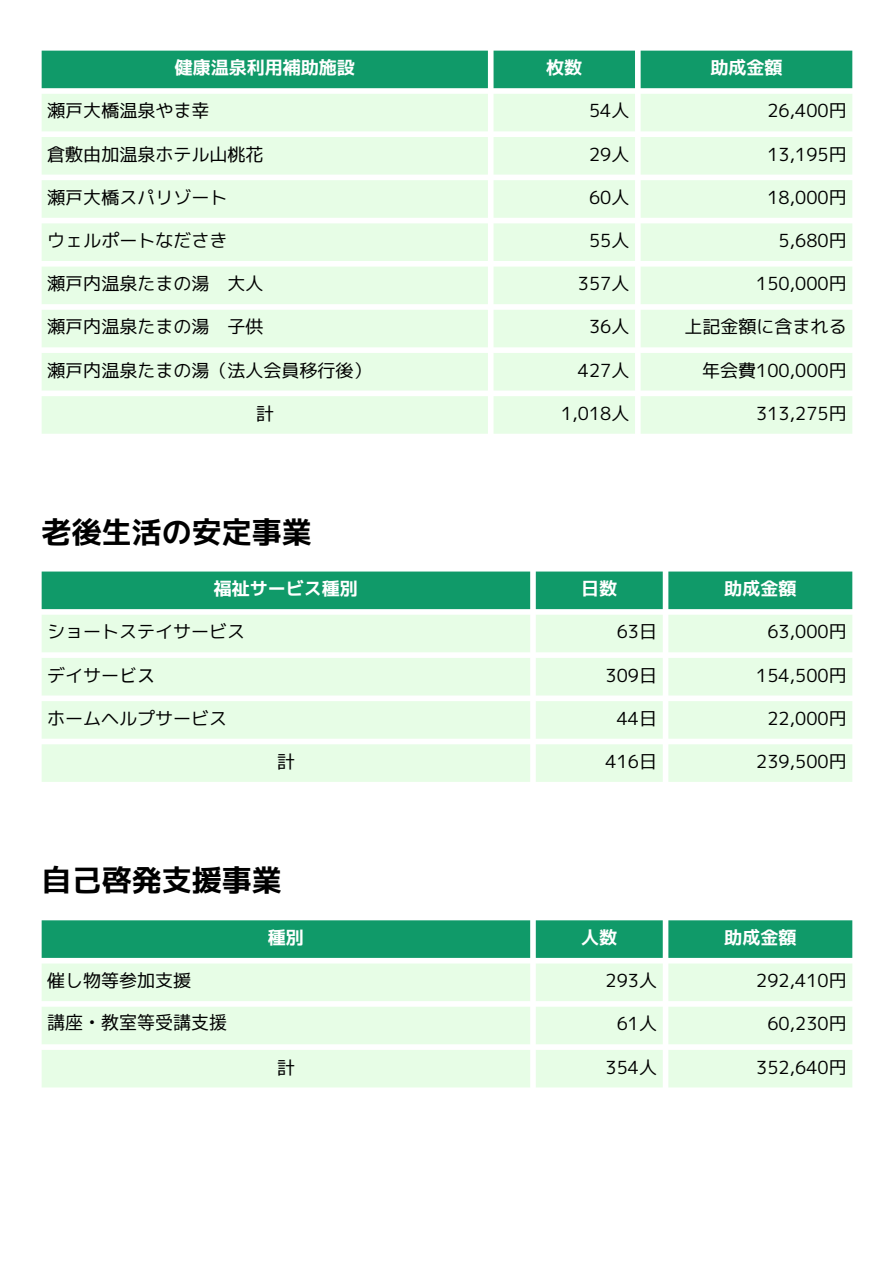
<style>
.page{position:relative;width:894px;height:1263px;background:#fff}
.page>*{position:absolute;margin:0;border:0;box-sizing:border-box;transform-origin:0 0}
.t1{font:30px "mplus 1 p bold";color:#000}
.t2{font:18px "mplus 1 p regular";color:#000}
.t3{font:18px "mplus 1 p bold";color:#fff}
.t4{font:18px "Noto Sans CJ Ksc";color:#000}
.s1{font-family:"Noto Sans CJ Ksc"}
</style>
<div class="page">
<div style="left:42px;top:51px;width:810px;height:37px;background:#109a69"></div>
<svg style="left:42px;top:94px;width:810px;height:340px;fill:#e7fde6"></svg>
<div style="left:42px;top:572px;width:810px;height:37px;background:#109a69"></div>
<svg style="left:42px;top:615px;width:810px;height:167px;fill:#e7fde6"></svg>
<div style="left:42px;top:920px;width:810px;height:38px;background:#109a69"></div>
<svg style="left:42px;top:963px;width:810px;height:124px;fill:#e7fde6"></svg>
<p class="t3" style="left:175px;top:55px;width:182px">健康温泉利用補助施設</p>
<p class="t3" style="left:546px;top:55px;width:38px">枚数</p>
<p class="t3" style="left:710px;top:55px;width:74px">助成金額</p>
<p class="t2" style="left:47px;top:98px;width:164px">瀬戸大橋温泉やま幸</p>
<p class="t2" style="left:589px;top:98px;width:42px">54人</p>
<p class="t2" style="left:767px;top:98px;width:81px">26,400円</p>
<p class="t2" style="left:47px;top:141px;width:218px">倉敷由加温泉ホテル山桃花</p>
<p class="t2" style="left:589px;top:141px;width:42px">29人</p>
<p class="t2" style="left:767px;top:141px;width:81px">13,195円</p>
<p class="t2" style="left:47px;top:184px;width:182px">瀬戸大橋スパリゾート</p>
<p class="t2" style="left:589px;top:184px;width:42px">60人</p>
<p class="t2" style="left:767px;top:184px;width:81px">18,000円</p>
<p class="t2" style="left:47px;top:228px;width:182px">ウェルポートなださき</p>
<p class="t2" style="left:589px;top:228px;width:42px">55人</p>
<p class="t2" style="left:778px;top:228px;width:70px">5,680円</p>
<p class="t2" style="left:47px;top:271px;width:218px">瀬戸内温泉たまの湯 大人</p>
<p class="t2" style="left:577px;top:271px;width:53px">357人</p>
<p class="t2" style="left:756px;top:271px;width:92px">150,000円</p>
<p class="t2" style="left:47px;top:314px;width:218px">瀬戸内温泉たまの湯 子供</p>
<p class="t2" style="left:589px;top:314px;width:42px">36人</p>
<p class="t2" style="left:684px;top:314px;width:164px">上記金額に含まれる</p>
<p class="t2" style="left:47px;top:357px;width:326px">瀬戸内温泉たまの湯（法人会員移行後）</p>
<p class="t2" style="left:577px;top:357px;width:53px">427人</p>
<p class="t2" style="left:702px;top:357px;width:146px">年会費100,000円</p>
<p class="t2" style="left:256px;top:400px;width:19px">計</p>
<p class="t2" style="left:561px;top:400px;width:70px">1,018人</p>
<p class="t2" style="left:756px;top:400px;width:92px">313,275円</p>
<h1 class="t1" style="left:42px;top:511px;width:271px">老後生活の安定事業</h1>
<p class="t3" style="left:214px;top:576px;width:146px">福祉サービス種別</p>
<p class="t3" style="left:581px;top:576px;width:38px">日数</p>
<p class="t3" style="left:724px;top:576px;width:74px">助成金額</p>
<p class="t2" style="left:47px;top:619px;width:199px">ショートステイサービス</p>
<p class="t2" style="left:616px;top:619px;width:42px">63日</p>
<p class="t2" style="left:767px;top:619px;width:81px">63,000円</p>
<p class="t2" style="left:47px;top:662px;width:109px">デイサー<span class="s1">ビス</span></p>
<p class="t2" style="left:605px;top:662px;width:53px">309日</p>
<p class="t2" style="left:756px;top:662px;width:92px">154,500円</p>
<p class="t2" style="left:47px;top:705px;width:181px">ホームヘルプサービス</p>
<p class="t2" style="left:616px;top:705px;width:42px">44日</p>
<p class="t2" style="left:767px;top:705px;width:81px">22,000円</p>
<p class="t2" style="left:277px;top:749px;width:19px">計</p>
<p class="t2" style="left:605px;top:749px;width:53px">416日</p>
<p class="t2" style="left:756px;top:749px;width:92px">239,500円</p>
<h1 class="t1" style="left:42px;top:859px;width:241px">自己啓発支援事業</h1>
<p class="t3" style="left:268px;top:925px;width:38px">種別</p>
<p class="t3" style="left:581px;top:925px;width:38px">人数</p>
<p class="t3" style="left:724px;top:925px;width:74px">助成金額</p>
<p class="t2" style="left:47px;top:968px;width:145px">催し物等参加支援</p>
<p class="t2" style="left:605px;top:968px;width:53px">293人</p>
<p class="t2" style="left:756px;top:968px;width:92px">292,410円</p>
<p class="t4" style="left:47px;top:1008px;width:181px">講座・教室等受講支援</p>
<p class="t2" style="left:616px;top:1011px;width:42px">61人</p>
<p class="t2" style="left:767px;top:1011px;width:81px">60,230円</p>
<p class="t2" style="left:277px;top:1054px;width:19px">計</p>
<p class="t2" style="left:605px;top:1054px;width:53px">354人</p>
<p class="t2" style="left:756px;top:1054px;width:92px">352,640円</p>
</div>
